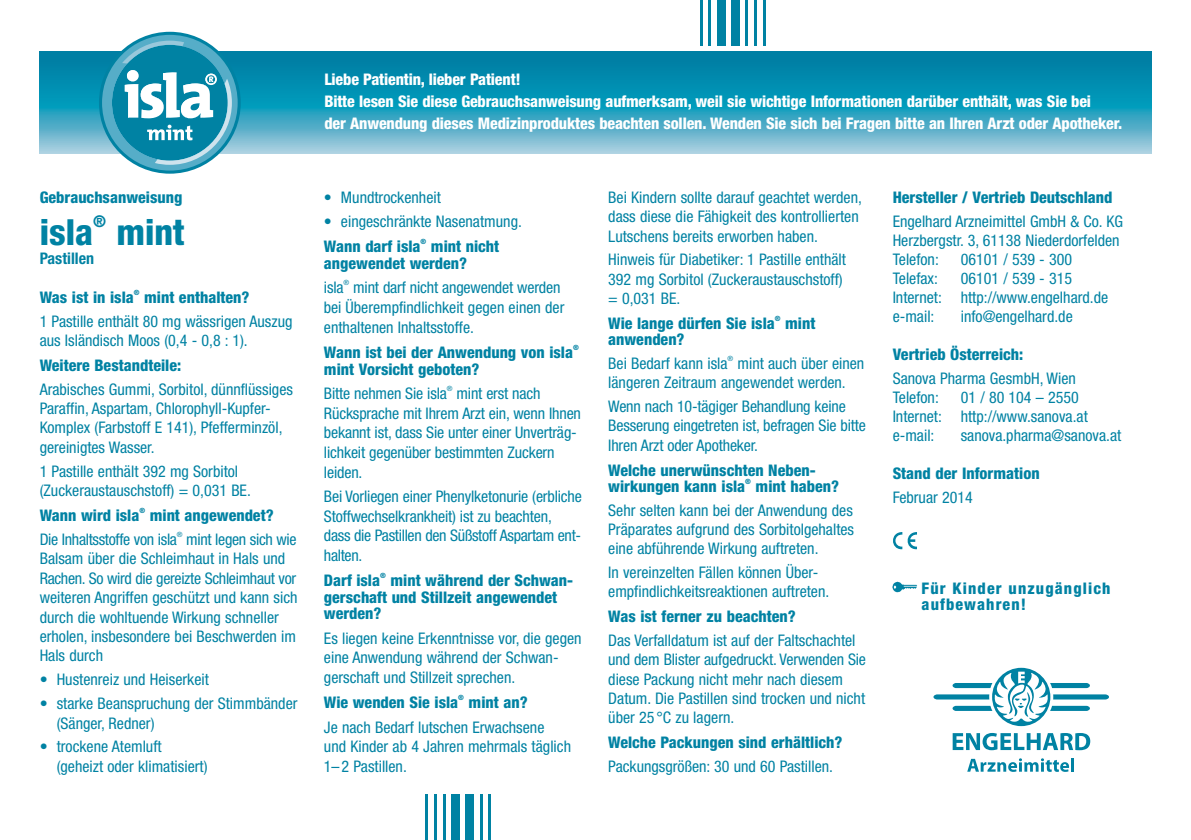
<style>
.page{position:relative;width:1191px;height:840px;background:#fff}
.page>*{position:absolute;margin:0;border:0;box-sizing:border-box;transform-origin:0 0}
.t1{font:800 condensed 36px "Helvetica Neue LT Std";color:#0082a3}
.t2{font:800 condensed 16.2px "Helvetica Neue LT Std";color:#0082a3}
.t3{font:condensed 16px/19.2px "Helvetica Neue LT Std";color:#0082a3}
.t4{font:800 condensed 16px/16.6px "Helvetica Neue LT Std";color:#0082a3}
.t5{font:800 condensed 16px/22px "Helvetica Neue LT Std";letter-spacing:-.01em;color:#fff}
.t6{font:800 condensed 16px/16px "Helvetica Neue LT Std";letter-spacing:.07em;color:#0082a3}
.t7{font:condensed 16px "Helvetica Neue LT Std";letter-spacing:-.02em;color:#0082a3}
.t8{font:700 condensed 16px "Helvetica Neue LT Std";color:#0082a3}
.t9{font:800 condensed 7.2px "Helvetica Neue LT Std";color:#0082a3}
.t10{font:condensed 7.2px "Helvetica Neue LT Std";color:#0082a3}
</style>
<div class="page">
<svg style="left:952px;top:733px;width:138px;height:16px"></svg>
<svg style="left:967px;top:758px;width:102px;height:13px"></svg>
<hr style="left:1071px;top:757px;width:3px;height:14px;background:#0082a3">
<svg style="left:992px;top:667px;width:58px;height:58px"></svg>
<svg style="left:933px;top:671px;width:176px;height:50px"></svg>
<svg style="left:40px;top:51px;width:1111px;height:102px;background:#2b9dbb"></svg>
<svg style="left:99px;top:32px;width:142px;height:141px"></svg>
<div style="left:102px;top:35px;width:136px;height:135px;background:#56adc8;border-radius:50%"></div>
<svg style="left:108px;top:41px;width:124px;height:124px"></svg>
<hr style="left:762px;top:0;width:3px;height:45px;background:#0082a3">
<hr style="left:754px;top:0;width:3px;height:45px;background:#0082a3">
<hr style="left:745px;top:0;width:3px;height:45px;background:#0082a3">
<div style="left:731px;top:0;width:9px;height:45px;background:#0082a3"></div>
<div style="left:717px;top:0;width:8px;height:45px;background:#0082a3"></div>
<hr style="left:708px;top:0;width:3px;height:45px;background:#0082a3">
<hr style="left:700px;top:0;width:2px;height:45px;background:#0082a3">
<hr style="left:425px;top:794px;width:3px;height:45px;background:#0082a3">
<hr style="left:434px;top:794px;width:3px;height:45px;background:#0082a3">
<hr style="left:442px;top:794px;width:3px;height:45px;background:#0082a3">
<div style="left:451px;top:794px;width:9px;height:45px;background:#0082a3"></div>
<div style="left:465px;top:794px;width:9px;height:45px;background:#0082a3"></div>
<hr style="left:480px;top:794px;width:2px;height:45px;background:#0082a3">
<hr style="left:488px;top:794px;width:3px;height:45px;background:#0082a3">
<svg style="left:893px;top:532px;width:24px;height:17px"></svg>
<img style="left:892px;top:581px;width:25px;height:12px">
<p class="t4" style="left:40px;top:188px;width:144px">Gebrauchsanweisung</p>
<h1 class="t1" style="left:40px;top:210px;width:55px">isla</h1>
<p class="t2" style="left:93px;top:211px;width:14px">®</p>
<h1 class="t1" style="left:116px;top:210px;width:70px">mint</h1>
<p class="t8" style="left:40px;top:249px;width:56px">Pastillen</p>
<p class="t4" style="left:40px;top:288px;width:96px">Was ist in isla</p>
<p class="t9" style="left:134px;top:287px;width:7px">®</p>
<p class="t4" style="left:144px;top:288px;width:107px">mint enthalten?</p>
<p class="t3" style="left:40px;top:311px;width:254px">1 Pastille enthält 80 mg wässrigen Auszug aus Isländisch Moos (0,4 - 0,8 : 1).</p>
<p class="t4" style="left:40px;top:356px;width:143px">Weitere Bestandteile:</p>
<p class="t3" style="left:40px;top:379px;width:255px">Arabisches Gummi, Sorbitol, dünnflüssiges Paraffin, Aspartam, Chlorophyll-Kupfer-Komplex (Farbstoff E 141), Pfefferminzöl, gereinigtes Wasser.</p>
<p class="t3" style="left:40px;top:461px;width:213px">1 Pastille enthält 392 mg Sorbitol (Zuckeraustauschstoff) = 0,031 BE.</p>
<p class="t4" style="left:40px;top:506px;width:101px">Wann wird isla</p>
<p class="t9" style="left:139px;top:505px;width:7px">®</p>
<p class="t4" style="left:150px;top:506px;width:125px">mint angewendet?</p>
<p class="t7" style="left:40px;top:529px;width:139px">Die Inhaltsstoffe von isla</p>
<p class="t10" style="left:177px;top:530px;width:7px">®</p>
<p class="t3" style="left:40px;top:529px;width:259px;text-indent:147px">mint legen sich wie Balsam über die Schleimhaut in Hals und Rachen. So wird die gereizte Schleimhaut vor weiteren Angriffen geschützt und kann sich durch die wohltuende Wirkung schneller erholen, insbesondere bei Beschwerden im Hals durch</p>
<p class="t3" style="left:40px;top:669px;width:171px">• Hustenreiz und Heiserkeit</p>
<p class="t3" style="left:57px;top:693px;width:242px;text-indent:-17px">• starke Beanspruchung der Stimmbänder (Sänger, Redner)</p>
<p class="t3" style="left:57px;top:736px;width:152px;text-indent:-17px">• trockene Atemluft (geheizt oder klimatisiert)</p>
<p class="t5" style="left:324px;top:68px;width:799px">Liebe Patientin, lieber Patient!<br>Bitte lesen Sie diese Gebrauchsanweisung aufmerksam, weil sie wichtige Informationen darüber enthält, was Sie bei<br>der Anwendung dieses Medizinproduktes beachten sollen. Wenden Sie sich bei Fragen bitte an Ihren Arzt oder Apotheker.</p>
<p class="t3" style="left:324px;top:187px;width:118px">• Mundtrockenheit</p>
<p class="t3" style="left:324px;top:212px;width:199px">• eingeschränkte Nasenatmung.</p>
<p class="t4" style="left:324px;top:238px;width:98px">Wann darf isla</p>
<p class="t9" style="left:420px;top:237px;width:7px">®</p>
<p class="t4" style="left:324px;top:238px;width:177px;text-indent:107px">mint nicht angewendet werden?</p>
<p class="t3" style="left:324px;top:278px;width:21px">isla</p>
<p class="t10" style="left:343px;top:278px;width:7px">®</p>
<p class="t3" style="left:324px;top:277px;width:242px;text-indent:29px">mint darf nicht angewendet werden bei Überempfindlichkeit gegen einen der enthaltenen Inhaltsstoffe.</p>
<p class="t4" style="left:324px;top:343px;width:251px">Wann ist bei der Anwendung von isla</p>
<p class="t9" style="left:573px;top:342px;width:7px">®</p>
<p class="t4" style="left:324px;top:360px;width:157px">mint Vorsicht geboten?</p>
<p class="t3" style="left:324px;top:383px;width:124px">Bitte nehmen Sie isla</p>
<p class="t10" style="left:447px;top:384px;width:7px">®</p>
<p class="t3" style="left:324px;top:383px;width:258px;text-indent:133px">mint erst nach<br>Rücksprache mit Ihrem Arzt ein, wenn Ihnen bekannt ist, dass Sie unter einer Unverträg&shy;lichkeit gegenüber bestimmten Zuckern leiden.</p>
<p class="t3" style="left:324px;top:486px;width:259px">Bei Vorliegen einer Phenylketonurie (erbliche Stoffwechselkrankheit) ist zu beachten, dass die Pastillen den Süßstoff Aspartam ent&shy;halten.</p>
<p class="t4" style="left:324px;top:571px;width:58px">Darf isla</p>
<p class="t9" style="left:380px;top:570px;width:7px">®</p>
<p class="t4" style="left:324px;top:571px;width:251px;text-indent:66px">mint während der Schwan&shy;gerschaft und Stillzeit angewendet werden?</p>
<p class="t3" style="left:324px;top:627px;width:259px">Es liegen keine Erkenntnisse vor, die gegen eine Anwendung während der Schwan&shy;gerschaft und Stillzeit sprechen.</p>
<p class="t4" style="left:324px;top:693px;width:136px">Wie wenden Sie isla</p>
<p class="t9" style="left:458px;top:692px;width:7px">®</p>
<p class="t4" style="left:468px;top:693px;width:61px">mint an?</p>
<p class="t3" style="left:324px;top:716px;width:249px">Je nach Bedarf lutschen Erwachsene<br>und Kinder ab 4 Jahren mehrmals täglich<br>1– 2 Pastillen.</p>
<p class="t3" style="left:608px;top:187px;width:255px">Bei Kindern sollte darauf geachtet werden, dass diese die Fähigkeit des kontrollierten<br>Lutschens bereits erworben haben.</p>
<p class="t3" style="left:608px;top:250px;width:239px">Hinweis für Diabetiker: 1 Pastille enthält<br>392 mg Sorbitol (Zuckeraustauschstoff) = 0,031 BE.</p>
<p class="t4" style="left:608px;top:314px;width:168px">Wie lange dürfen Sie isla</p>
<p class="t9" style="left:775px;top:313px;width:7px">®</p>
<p class="t4" style="left:785px;top:314px;width:32px">mint</p>
<p class="t4" style="left:608px;top:330px;width:78px">anwenden?</p>
<p class="t3" style="left:608px;top:353px;width:121px">Bei Bedarf kann isla</p>
<p class="t10" style="left:727px;top:354px;width:7px">®</p>
<p class="t3" style="left:608px;top:353px;width:258px;text-indent:129px">mint auch über einen längeren Zeitraum angewendet werden.</p>
<p class="t3" style="left:608px;top:396px;width:259px">Wenn nach 10-tägiger Behandlung keine<br>Besserung eingetreten ist, befragen Sie bitte<br>Ihren Arzt oder Apotheker.</p>
<p class="t4" style="left:608px;top:461px;width:209px">Welche unerwünschten Neben&shy;wirkungen kann isla</p>
<p class="t9" style="left:745px;top:476px;width:7px">®</p>
<p class="t4" style="left:755px;top:477px;width:85px">mint haben?</p>
<p class="t3" style="left:608px;top:500px;width:247px;text-align:justify">Sehr selten kann bei der Anwendung des Präparates aufgrund des Sorbitolgehaltes eine abführende Wirkung auftreten.</p>
<p class="t3" style="left:608px;top:562px;width:223px">In vereinzelten Fällen können Über&shy;empfindlichkeitsreaktionen auftreten.</p>
<p class="t4" style="left:608px;top:607px;width:189px">Was ist ferner zu beachten?</p>
<p class="t3" style="left:608px;top:630px;width:259px">Das Verfalldatum ist auf der Faltschachtel und dem Blister aufgedruckt. Verwenden Sie diese Packung nicht mehr nach diesem Datum. Die Pastillen sind trocken und nicht über 25 °C zu lagern.</p>
<p class="t4" style="left:608px;top:733px;width:236px">Welche Packungen sind erhältlich?</p>
<p class="t3" style="left:608px;top:756px;width:226px">Packungsgrößen: 30 und 60 Pastillen.</p>
<p class="t4" style="left:892px;top:189px;width:221px">Hersteller / Vertrieb Deutschland</p>
<p class="t3" style="left:892px;top:212px;width:232px">Engelhard Arzneimittel GmbH &amp; Co. KG<br>Herzbergstr. 3, 61138 Niederdorfelden<br>Telefon:</p>
<p class="t3" style="left:960px;top:249px;width:113px">06101 / 539 - 300</p>
<p class="t3" style="left:892px;top:268px;width:217px;text-indent:68px">06101 / 539 - 315<br>Internet: http://www.engelhard.de e-mail:</p>
<p class="t3" style="left:892px;top:268px;width:47px">Telefax:</p>
<p class="t3" style="left:960px;top:306px;width:114px">info@engelhard.de</p>
<p class="t4" style="left:892px;top:345px;width:132px">Vertrieb Österreich:</p>
<p class="t3" style="left:892px;top:368px;width:185px">Sanova Pharma GesmbH, Wien<br>Telefon:</p>
<p class="t3" style="left:892px;top:387px;width:197px;text-indent:68px">01 / 80 104 – 2550<br>Internet: http://www.sanova.at e-mail:</p>
<p class="t3" style="left:960px;top:425px;width:162px">sanova.pharma@sanova.at</p>
<p class="t4" style="left:892px;top:464px;width:148px">Stand der Information</p>
<p class="t3" style="left:892px;top:487px;width:82px">Februar 2014</p>
<p class="t6" style="left:921px;top:579px;width:190px">Für Kinder unzugänglich aufbewahren!</p>
</div>
